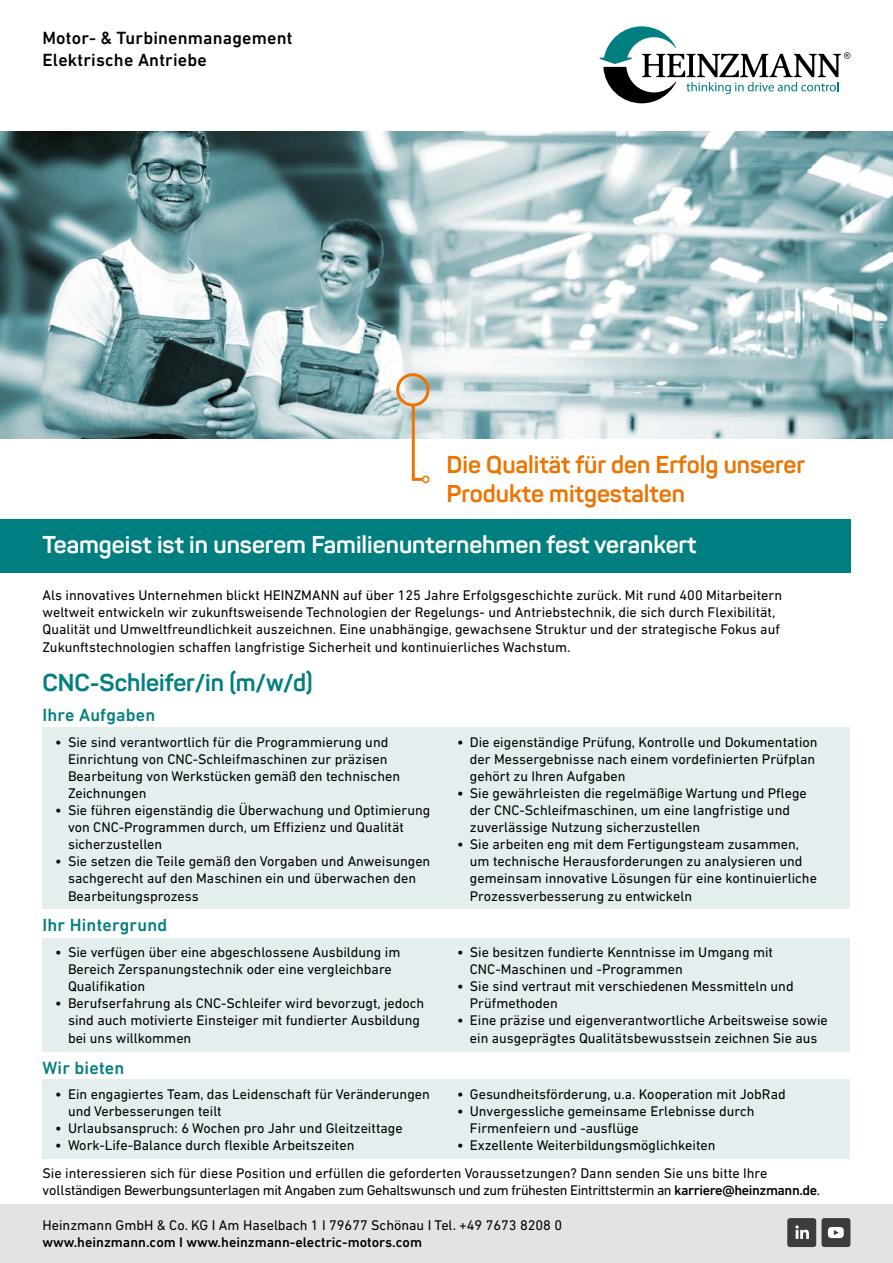
<style>
.page{position:relative;width:893px;height:1263px;background:#fff}
.page>*{position:absolute;margin:0;border:0;box-sizing:border-box;transform-origin:0 0}
.t1{font:700 24px "Sahar";color:#fff}
.t2{font:700 24px/28.8px "Sahar";color:#ee7402}
.t3{font:700 24px "Sahar";color:#007e80}
.t4{font:500 18px/21.6px "DIN Next LT Pro";letter-spacing:.01em;color:#000}
.t5{font:500 18px "DIN Next LT Pro";letter-spacing:.01em;color:#007e80}
.t6{font:14.25px/17.1px "DIN Next LT Pro";color:#000}
.t7{font:500 14.25px "DIN Next LT Pro";color:#000}
.s1{font-weight:500}
</style>
<div class="page">
<svg style="left:600px;top:26px;width:250px;height:77px"></svg>
<img style="left:0;top:132px;width:893px;height:306px">
<div style="left:0;top:519px;width:850px;height:53px;background:#007e80"></div>
<div style="left:0;top:1204px;width:893px;height:59px;background:#e3e3e3"></div>
<div style="left:787px;top:1218px;width:29px;height:29px;background:#3c3c3b;border-radius:3px"></div>
<svg style="left:795px;top:1225px;width:14px;height:14px"></svg>
<div style="left:821px;top:1218px;width:29px;height:29px;background:#3c3c3b;border-radius:3px"></div>
<svg style="left:828px;top:1227px;width:16px;height:11px"></svg>
<svg style="left:410px;top:401px;width:16px;height:81px"></svg>
<div style="left:422px;top:476px;width:7px;height:7px;border:2px solid #ee7402;border-radius:50%"></div>
<div style="left:396px;top:373px;width:33px;height:34px;border:3px solid #ee7402;border-radius:50%"></div>
<div style="left:43px;top:1080px;width:807px;height:79px;background:#e4eeef"></div>
<div style="left:43px;top:938px;width:807px;height:113px;background:#e4eeef"></div>
<div style="left:43px;top:727px;width:807px;height:182px;background:#e4eeef"></div>
<p class="t4" style="left:43px;top:27px;width:252px">Motor- &amp; Turbinenmanagement<br>Elektrische Antriebe</p>
<h1 class="t2" style="left:446px;top:450px;width:360px">Die Qualität für den Erfolg unserer<br>Produkte mitgestalten</h1>
<h1 class="t1" style="left:43px;top:530px;width:655px">Teamgeist ist in unserem Familienunternehmen fest verankert</h1>
<p class="t6" style="left:43px;top:587px;width:741px">Als innovatives Unternehmen blickt HEINZMANN auf über 125 Jahre Erfolgsgeschichte zurück. Mit rund 400 Mitarbeitern weltweit entwickeln wir zukunftsweisende Technologien der Regelungs- und Antriebstechnik, die sich durch Flexibilität, Qualität und Umweltfreundlichkeit auszeichnen. Eine unabhängige, gewachsene Struktur und der strategische Fokus auf Zukunftstechnologien schaffen langfristige Sicherheit und kontinuierliches Wachstum.</p>
<h1 class="t3" style="left:43px;top:667px;width:272px">CNC-Schleifer/in (m/w/d)</h1>
<p class="t5" style="left:43px;top:704px;width:114px">Ihre Aufgaben</p>
<p class="t6" style="left:68px;top:733px;width:334px;text-indent:-13px"><span class="s1">•</span> Sie sind verantwortlich für die Programmierung und Einrichtung von CNC-Schleifmaschinen zur präzisen Bearbeitung von Werkstücken gemäß den technischen Zeichnungen</p>
<p class="t6" style="left:68px;top:801px;width:364px;text-indent:-13px"><span class="s1">•</span> Sie führen eigenständig die Überwachung und Optimierung von CNC-Programmen durch, um Effizienz und Qualität sicherzustellen</p>
<p class="t6" style="left:68px;top:853px;width:364px;text-indent:-13px"><span class="s1">•</span> Sie setzen die Teile gemäß den Vorgaben und Anweisungen sachgerecht auf den Maschinen ein und überwachen den<br>Bearbeitungsprozess</p>
<p class="t5" style="left:43px;top:915px;width:126px">Ihr Hintergrund</p>
<p class="t6" style="left:68px;top:943px;width:334px;text-indent:-13px"><span class="s1">•</span> Sie verfügen über eine abgeschlossene Ausbildung im<br>Bereich Zerspanungstechnik oder eine vergleichbare<br>Qualifikation</p>
<p class="t6" style="left:68px;top:995px;width:358px;text-indent:-13px"><span class="s1">•</span> Berufserfahrung als CNC-Schleifer wird bevorzugt, jedoch sind auch motivierte Einsteiger mit fundierter Ausbildung bei uns willkommen</p>
<p class="t5" style="left:43px;top:1057px;width:83px">Wir bieten</p>
<p class="t6" style="left:68px;top:1085px;width:363px;text-indent:-13px"><span class="s1">•</span> Ein engagiertes Team, das Leidenschaft für Veränderungen und Verbesserungen teilt</p>
<p class="t6" style="left:55px;top:1120px;width:349px"><span class="s1">•</span> Urlaubsanspruch: 6 Wochen pro Jahr und Gleitzeittage</p>
<p class="t6" style="left:55px;top:1137px;width:301px"><span class="s1">•</span> Work-Life-Balance durch flexible Arbeitszeiten</p>
<p class="t6" style="left:470px;top:733px;width:349px;text-indent:-13px"><span class="s1">•</span> Die eigenständige Prüfung, Kontrolle und Dokumentation der Messergebnisse nach einem vordefinierten Prüfplan gehört zu Ihren Aufgaben</p>
<p class="t6" style="left:470px;top:784px;width:338px;text-indent:-13px"><span class="s1">•</span> Sie gewährleisten die regelmäßige Wartung und Pflege der CNC-Schleifmaschinen, um eine langfristige und zuverlässige Nutzung sicherzustellen</p>
<p class="t6" style="left:470px;top:836px;width:349px;text-indent:-13px"><span class="s1">•</span> Sie arbeiten eng mit dem Fertigungsteam zusammen, um technische Herausforderungen zu analysieren und gemeinsam innovative Lösungen für eine kontinuierliche Prozessverbesserung zu entwickeln</p>
<p class="t6" style="left:470px;top:943px;width:305px;text-indent:-13px"><span class="s1">•</span> Sie besitzen fundierte Kenntnisse im Umgang mit<br>CNC-Maschinen und -Programmen</p>
<p class="t6" style="left:470px;top:978px;width:325px;text-indent:-13px"><span class="s1">•</span> Sie sind vertraut mit verschiedenen Messmitteln und<br>Prüfmethoden</p>
<p class="t6" style="left:457px;top:1012px;width:372px;text-align:center"><span class="s1">•</span> Eine präzise und eigenverantwortliche Arbeitsweise sowie ein ausgeprägtes Qualitätsbewusstsein zeichnen Sie aus</p>
<p class="t6" style="left:457px;top:1085px;width:330px"><span class="s1">•</span> Gesundheitsförderung, u.a. Kooperation mit JobRad</p>
<p class="t6" style="left:470px;top:1102px;width:286px;text-indent:-13px"><span class="s1">•</span> Unvergessliche gemeinsame Erlebnisse durch<br>Firmenfeiern und -ausflüge</p>
<p class="t6" style="left:457px;top:1137px;width:260px"><span class="s1">•</span> Exzellente Weiterbildungsmöglichkeiten</p>
<p class="t6" style="left:43px;top:1165px;width:779px">Sie interessieren sich für diese Position und erfüllen die geforderten Voraussetzungen? Dann senden Sie uns bitte Ihre vollständigen Bewerbungsunterlagen mit Angaben zum Gehaltswunsch und zum frühesten Eintrittstermin an <span class="s1">karriere@heinzmann.de</span>.</p>
<p class="t6" style="left:43px;top:1216px;width:521px">Heinzmann GmbH &amp; Co. KG I Am Haselbach 1 I 79677 Schönau I Tel. +49 7673 8208 0</p>
<p class="t7" style="left:43px;top:1234px;width:381px">www.heinzmann.com I www.heinzmann-electric-motors.com</p>
</div>
